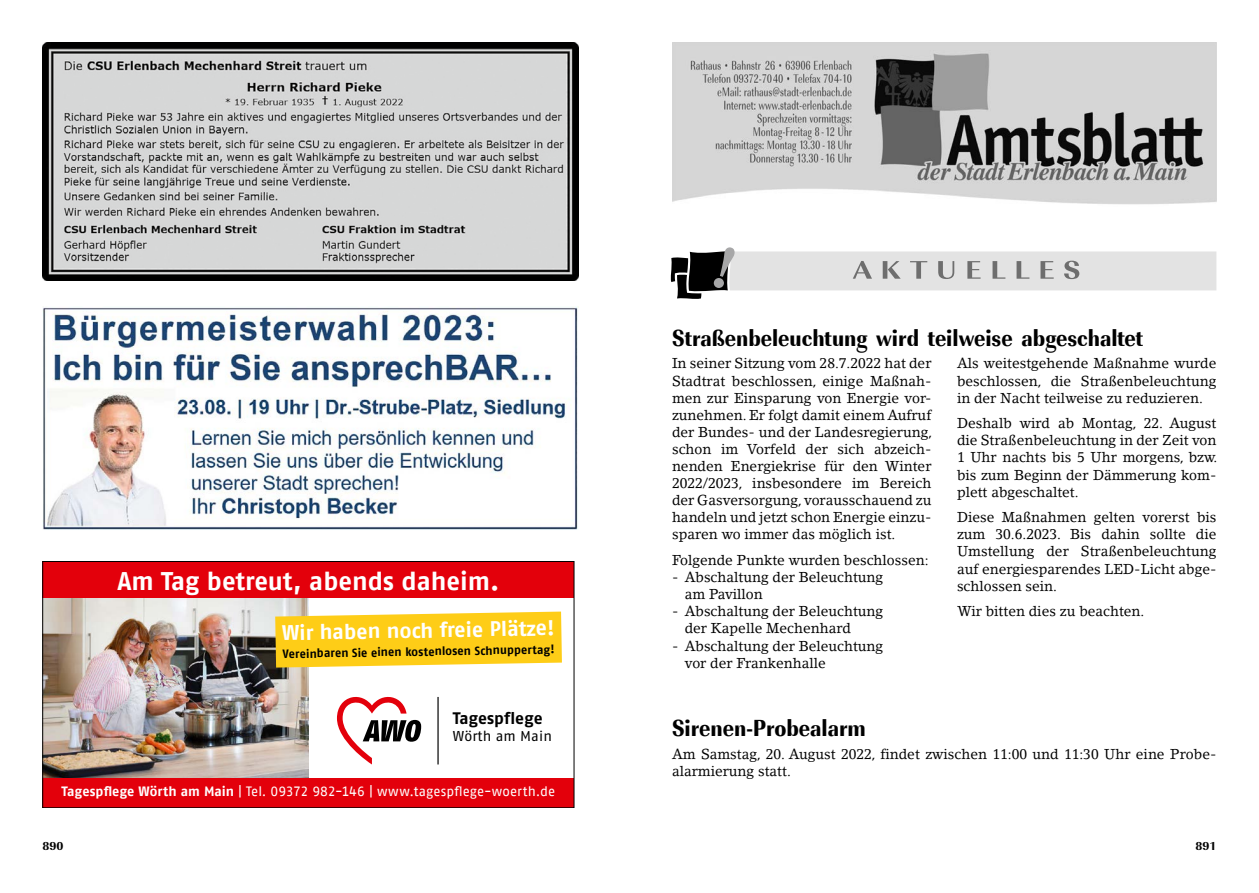
<style>
.page{position:relative;width:1259px;height:893px;background:#fff}
.page>*{position:absolute;margin:0;border:0;box-sizing:border-box;transform-origin:0 0}
.t1{font:700 25.5px "AWO Fago Office";color:#fff}
.t2{font:700 expanded 24px "Imperial URW Ext Nar";color:#000}
.t3{font:700 21px "AWO Fago Office";color:#fff}
.t4{font:700 16.65px "AWO Fago Office";letter-spacing:.005em;color:#000}
.t5{font:14.25px/17.1px "Lino Letter Std";color:#000;text-align:justify}
.t6{font:14.25px "AWO Fago Office";letter-spacing:.005em;color:#000}
.t7{font:13.5px "AWO Fago Office";letter-spacing:.005em;color:#fff}
.t8{font:700 12px "AWO Fago Office";color:#000}
.t9{font:700 expanded 12px "Imperial URW";color:#000}
.s1{font-weight:700}
</style>
<div class="page">
<svg style="left:337px;top:696px;width:84px;height:68px"></svg>
<hr style="left:437px;top:697px;width:2px;height:67px;background:#000">
<img style="left:45px;top:598px;width:263px;height:180px">
<div style="left:43px;top:561px;width:531px;height:37px;background:#e3000b"></div>
<div style="left:43px;top:778px;width:531px;height:30px;background:#e3000b"></div>
<svg style="left:275px;top:612px;width:287px;height:56px;background:#fdd02b"></svg>
<div style="left:43px;top:561px;width:531px;height:247px;border:1px solid #000"></div>
<img style="left:43px;top:43px;width:535px;height:237px">
<img style="left:43px;top:306px;width:535px;height:224px">
<img style="left:672px;top:43px;width:544px;height:162px">
<svg style="left:670px;top:247px;width:546px;height:52px"></svg>
<h1 class="t1" style="left:117px;top:566px;width:383px">Am Tag betreut, abends daheim.</h1>
<h3 class="t3" style="left:282px;top:620px;width:274px;rotate:-1deg">Wir haben noch freie Plätze!</h3>
<p class="t8" style="left:283px;top:647px;width:273px;rotate:-1deg">Vereinbaren Sie einen kostenlosen Schnuppertag!</p>
<p class="t4" style="left:453px;top:708px;width:91px">Tagespflege</p>
<p class="t6" style="left:453px;top:728px;width:101px">Wörth am Main</p>
<p class="t7" style="left:62px;top:784px;width:495px"><span class="s1">Tagespflege Wörth am Main</span> | Tel. 09372 982-146 | www.tagespflege-woerth.de</p>
<h2 class="t2" style="left:672px;top:323px;width:473px">Straßenbeleuchtung wird teilweise abgeschaltet</h2>
<p class="t5" style="left:957px;top:355px;width:261px">Als weitestgehende Maßnahme wurde beschlossen, die Straßenbeleuchtung in der Nacht teilweise zu reduzieren.</p>
<p class="t5" style="left:957px;top:415px;width:262px">Deshalb wird ab Montag, 22. August die Straßenbeleuchtung in der Zeit von 1 Uhr nachts bis 5 Uhr morgens, bzw. bis zum Beginn der Dämmerung kom&shy;plett abgeschaltet.</p>
<p class="t5" style="left:957px;top:509px;width:261px">Diese Maßnahmen gelten vorerst bis zum 30.6.2023. Bis dahin sollte die Umstellung der Straßenbeleuchtung auf energiesparendes LED-Licht abge&shy;schlossen sein.</p>
<p class="t5" style="left:957px;top:603px;width:189px">Wir bitten dies zu beachten.</p>
<p class="t5" style="left:672px;top:355px;width:262px">In seiner Sitzung vom 28.7.2022 hat der Stadtrat beschlossen, einige Maßnah&shy;men zur Einsparung von Energie vor&shy;zunehmen. Er folgt damit einem Aufruf der Bundes- und der Landesregierung, schon im Vorfeld der sich abzeich&shy;nenden Energiekrise für den Winter 2022/2023, insbesondere im Bereich der Gasversorgung, vorausschauend zu handeln und jetzt schon Energie einzu&shy;sparen wo immer das möglich ist.</p>
<p class="t5" style="left:672px;top:551px;width:258px">Folgende Punkte wurden beschlossen:</p>
<p class="t5" style="left:685px;top:569px;width:200px;text-indent:-13px">- Abschaltung der Beleuchtung am Pavillon</p>
<p class="t5" style="left:685px;top:603px;width:200px;text-indent:-13px">- Abschaltung der Beleuchtung der Kapelle Mechenhard</p>
<p class="t5" style="left:685px;top:637px;width:200px;text-indent:-13px">- Abschaltung der Beleuchtung vor der Frankenhalle</p>
<h2 class="t2" style="left:672px;top:713px;width:195px">Sirenen-Probealarm</h2>
<p class="t5" style="left:672px;top:745px;width:546px">Am Samstag, 20. August 2022, findet zwischen 11:00 und 11:30 Uhr eine Probe&shy;alarmierung statt.</p>
<p class="t9" style="left:43px;top:839px;width:22px">890</p>
<p class="t9" style="left:1195px;top:839px;width:22px">891</p>
</div>
